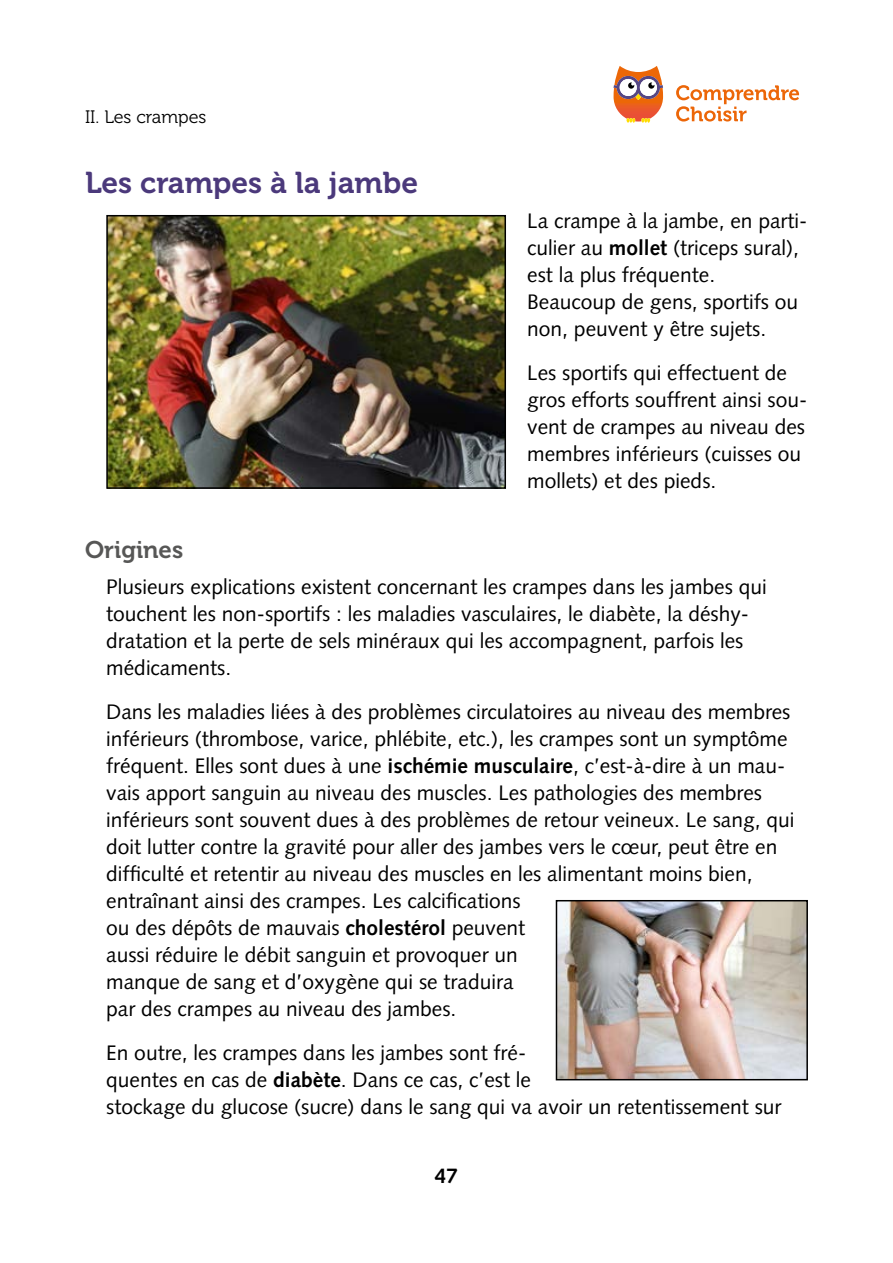
<style>
.page{position:relative;width:893px;height:1263px;background:#fff}
.page>*{position:absolute;margin:0;border:0;box-sizing:border-box;transform-origin:0 0}
.t1{font:30px "Museo 700";color:#4b397b}
.t2{font:24px "Museo 700";color:#575756}
.t3{font:21px/27px "Syntax LT";color:#000}
.t4{font:700 21px "Syntax LT";color:#000}
.t5{font:18px "Museo 300";color:#000}
.s1{font-weight:700}
</style>
<div class="page">
<svg style="left:676px;top:85px;width:123px;height:37px"></svg>
<svg style="left:614px;top:66px;width:49px;height:57px"></svg>
<img style="left:109px;top:218px;width:394px;height:268px">
<div style="left:106px;top:215px;width:400px;height:274px;border:2px solid #000"></div>
<img style="left:559px;top:903px;width:246px;height:174px">
<div style="left:556px;top:900px;width:252px;height:180px;border:2px solid #000"></div>
<p class="t5" style="left:85px;top:107px;width:123px">II. Les crampes</p>
<h1 class="t1" style="left:85px;top:166px;width:334px">Les crampes à la jambe</h1>
<p class="t3" style="left:527px;top:207px;width:282px">La crampe à la jambe, en parti&shy;culier au <span class="s1">mollet</span> (triceps sural), est la plus fréquente.<br>Beaucoup de gens, sportifs ou non, peuvent y être sujets.</p>
<p class="t3" style="left:527px;top:359px;width:282px">Les sportifs qui effectuent de gros efforts souffrent ainsi sou&shy;vent de crampes au niveau des membres inférieurs (cuisses ou mollets) et des pieds.</p>
<p class="t2" style="left:85px;top:536px;width:100px">Origines</p>
<p class="t3" style="left:106px;top:573px;width:662px">Plusieurs explications existent concernant les crampes dans les jambes qui touchent les non-sportifs : les maladies vasculaires, le diabète, la déshy&shy;dratation et la perte de sels minéraux qui les accompagnent, parfois les médicaments.</p>
<p class="t3" style="left:106px;top:698px;width:690px">Dans les maladies liées à des problèmes circulatoires au niveau des membres inférieurs (thrombose, varice, phlébite, etc.), les crampes sont un symptôme fréquent. Elles sont dues à une <span class="s1">ischémie musculaire</span>, c’est-à-dire à un mau&shy;vais apport sanguin au niveau des muscles. Les pathologies des membres inférieurs sont souvent dues à des problèmes de retour veineux. Le sang, qui doit lutter contre la gravité pour aller des jambes vers le cœur, peut être en difficulté et retentir au niveau des muscles en les alimentant moins bien, entraînant ainsi des crampes. Les calcifications<br>ou des dépôts de mauvais <span class="s1">cholestérol</span> peuvent<br>aussi réduire le débit sanguin et provoquer un<br>manque de sang et d’oxygène qui se traduira<br>par des crampes au niveau des jambes.</p>
<p class="t3" style="left:106px;top:1039px;width:677px">En outre, les crampes dans les jambes sont fré-<br>quentes en cas de <span class="s1">diabète</span>. Dans ce cas, c’est le<br>stockage du glucose (sucre) dans le sang qui va avoir un retentissement sur</p>
<p class="t4" style="left:435px;top:1164px;width:25px">47</p>
</div>
